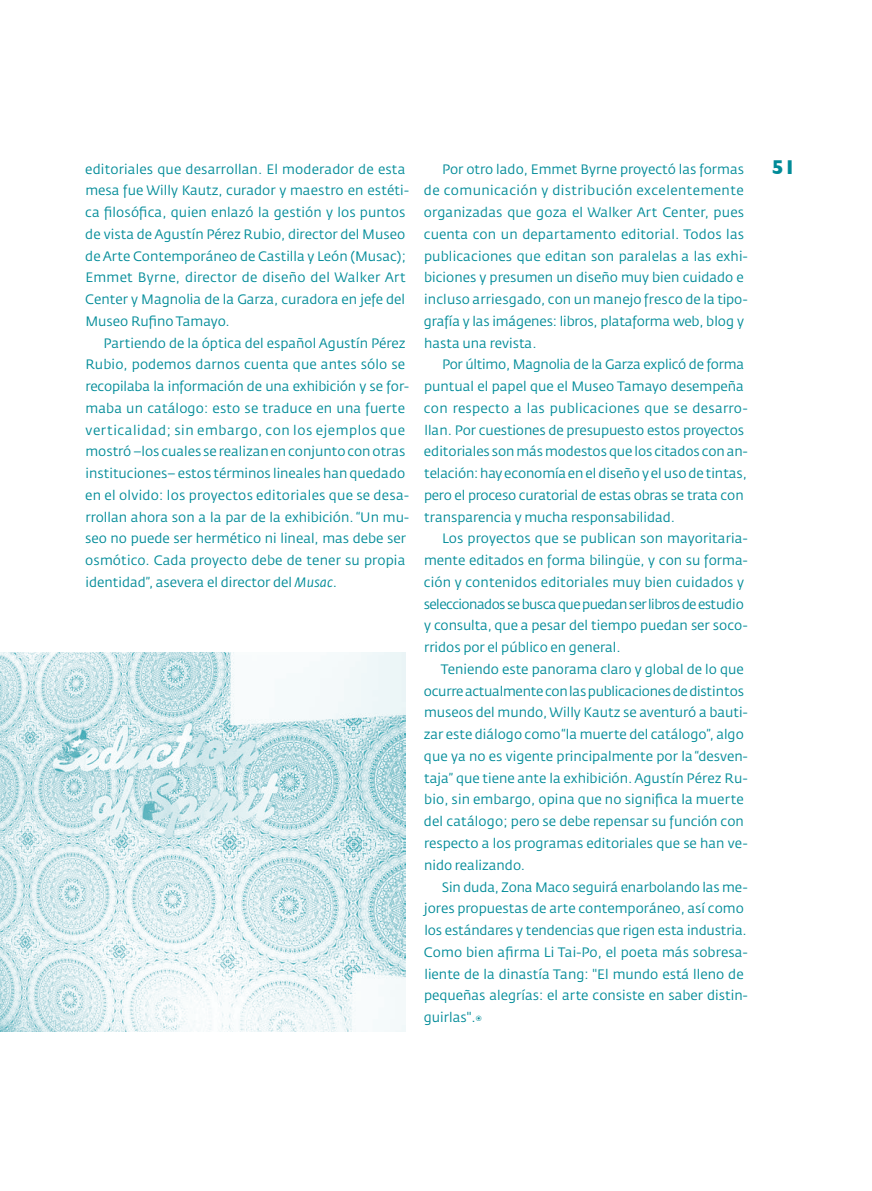
<style>
.page{position:relative;width:872px;height:1191px;background:#fff}
.page>*{position:absolute;margin:0;border:0;box-sizing:border-box;transform-origin:0 0}
.t1{font:700 20.4px "Gill Sans";color:#008b98}
.t2{font:13.5px "Fedra Sans Std";color:#008b98}
.t3{font:13.5px "Fedra Sans Std";letter-spacing:-.02em;color:#008b98}
.t4{font:13.5px "Fedra Sans Std";letter-spacing:.02em;color:#008b98}
.t5{font:13.5px "Fedra Sans Std";letter-spacing:-.04em;color:#008b98}
.t6{font:13.5px "Fedra Sans Std";letter-spacing:.04em;color:#008b98}
.t7{font:13.5px "Fedra Sans Std";letter-spacing:.03em;color:#008b98}
.s1{font-style:italic}
.s2{font-size:7.5px}
</style>
<div class="page">
<img style="left:0;top:652px;width:406px;height:379px">
<p class="t2" style="left:85px;top:160px;width:321px">editoriales que desarrollan. El moderador de esta</p>
<p class="t2" style="left:85px;top:182px;width:325px">mesa fue Willy Kautz, curador y maestro en estéti-</p>
<p class="t2" style="left:85px;top:204px;width:322px">ca filosófica, quien enlazó la gestión y los puntos</p>
<p class="t2" style="left:85px;top:226px;width:321px">de vista de Agustín Pérez Rubio, director del Museo</p>
<p class="t2" style="left:85px;top:247px;width:322px">de Arte Contemporáneo de Castilla y León (Musac);</p>
<p class="t4" style="left:85px;top:269px;width:322px">Emmet Byrne, director de diseño del Walker Art</p>
<p class="t2" style="left:85px;top:291px;width:321px">Center y Magnolia de la Garza, curadora en jefe del</p>
<p class="t2" style="left:85px;top:313px;width:146px">Museo Rufino Tamayo.</p>
<p class="t2" style="left:103px;top:334px;width:304px">Partiendo de la óptica del español Agustín Pérez</p>
<p class="t2" style="left:85px;top:356px;width:321px">Rubio, podemos darnos cuenta que antes sólo se</p>
<p class="t2" style="left:85px;top:378px;width:325px">recopilaba la información de una exhibición y se for-</p>
<p class="t2" style="left:85px;top:400px;width:321px">maba un catálogo: esto se traduce en una fuerte</p>
<p class="t6" style="left:86px;top:421px;width:321px">verticalidad; sin embargo, con los ejemplos que</p>
<p class="t2" style="left:85px;top:443px;width:321px">mostró −los cuales se realizan en conjunto con otras</p>
<p class="t2" style="left:86px;top:465px;width:321px">instituciones− estos términos lineales han quedado</p>
<p class="t4" style="left:85px;top:487px;width:325px">en el olvido: los proyectos editoriales que se desa-</p>
<p class="t2" style="left:85px;top:508px;width:325px">rrollan ahora son a la par de la exhibición. “Un mu-</p>
<p class="t2" style="left:85px;top:530px;width:322px">seo no puede ser hermético ni lineal, mas debe ser</p>
<p class="t2" style="left:85px;top:552px;width:321px">osmótico. Cada proyecto debe de tener su propia</p>
<p class="t2" style="left:86px;top:574px;width:253px">identidad”, asevera el director del <span class="s1">Musac</span>.</p>
<p class="t2" style="left:442px;top:160px;width:303px">Por otro lado, Emmet Byrne proyectó las formas</p>
<p class="t7" style="left:424px;top:182px;width:321px">de comunicación y distribución excelentemente</p>
<p class="t2" style="left:424px;top:204px;width:322px">organizadas que goza el Walker Art Center, pues</p>
<p class="t2" style="left:424px;top:226px;width:322px">cuenta con un departamento editorial. Todos las</p>
<p class="t2" style="left:424px;top:247px;width:325px">publicaciones que editan son paralelas a las exhi-</p>
<p class="t2" style="left:424px;top:269px;width:321px">biciones y presumen un diseño muy bien cuidado e</p>
<p class="t2" style="left:424px;top:291px;width:325px">incluso arriesgado, con un manejo fresco de la tipo-</p>
<p class="t2" style="left:424px;top:313px;width:322px">grafía y las imágenes: libros, plataforma web, blog y</p>
<p class="t2" style="left:424px;top:334px;width:114px">hasta una revista.</p>
<p class="t3" style="left:442px;top:356px;width:303px">Por último, Magnolia de la Garza explicó de forma</p>
<p class="t2" style="left:424px;top:378px;width:321px">puntual el papel que el Museo Tamayo desempeña</p>
<p class="t4" style="left:424px;top:400px;width:325px">con respecto a las publicaciones que se desarro-</p>
<p class="t2" style="left:424px;top:421px;width:321px">llan. Por cuestiones de presupuesto estos proyectos</p>
<p class="t2" style="left:424px;top:443px;width:325px">editoriales son más modestos que los citados con an-</p>
<p class="t2" style="left:424px;top:465px;width:324px">telación: hay economía en el diseño y el uso de tintas,</p>
<p class="t3" style="left:424px;top:487px;width:321px">pero el proceso curatorial de estas obras se trata con</p>
<p class="t2" style="left:424px;top:508px;width:252px">transparencia y mucha responsabilidad.</p>
<p class="t2" style="left:442px;top:530px;width:307px">Los proyectos que se publican son mayoritaria-</p>
<p class="t2" style="left:424px;top:552px;width:325px">mente editados en forma bilingüe, y con su forma-</p>
<p class="t2" style="left:424px;top:574px;width:322px">ción y contenidos editoriales muy bien cuidados y</p>
<p class="t5" style="left:424px;top:595px;width:321px">seleccionados se busca que puedan ser libros de estudio</p>
<p class="t2" style="left:424px;top:617px;width:325px">y consulta, que a pesar del tiempo puedan ser soco-</p>
<p class="t2" style="left:424px;top:639px;width:198px">rridos por el público en general.</p>
<p class="t2" style="left:441px;top:661px;width:304px">Teniendo este panorama claro y global de lo que</p>
<p class="t3" style="left:424px;top:682px;width:322px">ocurre actualmente con las publicaciones de distintos</p>
<p class="t2" style="left:424px;top:704px;width:325px">museos del mundo, Willy Kautz se aventuró a bauti-</p>
<p class="t2" style="left:424px;top:726px;width:322px">zar este diálogo como “la muerte del catálogo”, algo</p>
<p class="t2" style="left:424px;top:748px;width:325px">que ya no es vigente principalmente por la “desven-</p>
<p class="t2" style="left:424px;top:769px;width:325px">taja” que tiene ante la exhibición. Agustín Pérez Ru-</p>
<p class="t2" style="left:424px;top:791px;width:321px">bio, sin embargo, opina que no significa la muerte</p>
<p class="t2" style="left:424px;top:813px;width:321px">del catálogo; pero se debe repensar su función con</p>
<p class="t2" style="left:424px;top:835px;width:325px">respecto a los programas editoriales que se han ve-</p>
<p class="t2" style="left:424px;top:856px;width:102px">nido realizando.</p>
<p class="t2" style="left:442px;top:878px;width:307px">Sin duda, Zona Maco seguirá enarbolando las me-</p>
<p class="t2" style="left:424px;top:900px;width:321px">jores propuestas de arte contemporáneo, así como</p>
<p class="t2" style="left:424px;top:922px;width:324px">los estándares y tendencias que rigen esta industria.</p>
<p class="t2" style="left:424px;top:943px;width:325px">Como bien afirma Li Tai-Po, el poeta más sobresa-</p>
<p class="t2" style="left:424px;top:965px;width:321px">liente de la dinastía Tang: "El mundo está lleno de</p>
<p class="t2" style="left:424px;top:987px;width:325px">pequeñas alegrías: el arte consiste en saber distin-</p>
<p class="t2" style="left:424px;top:1009px;width:60px">guirlas".<span class="s2">◉</span></p>
<p class="t1" style="left:771px;top:155px;width:26px">51</p>
</div>
